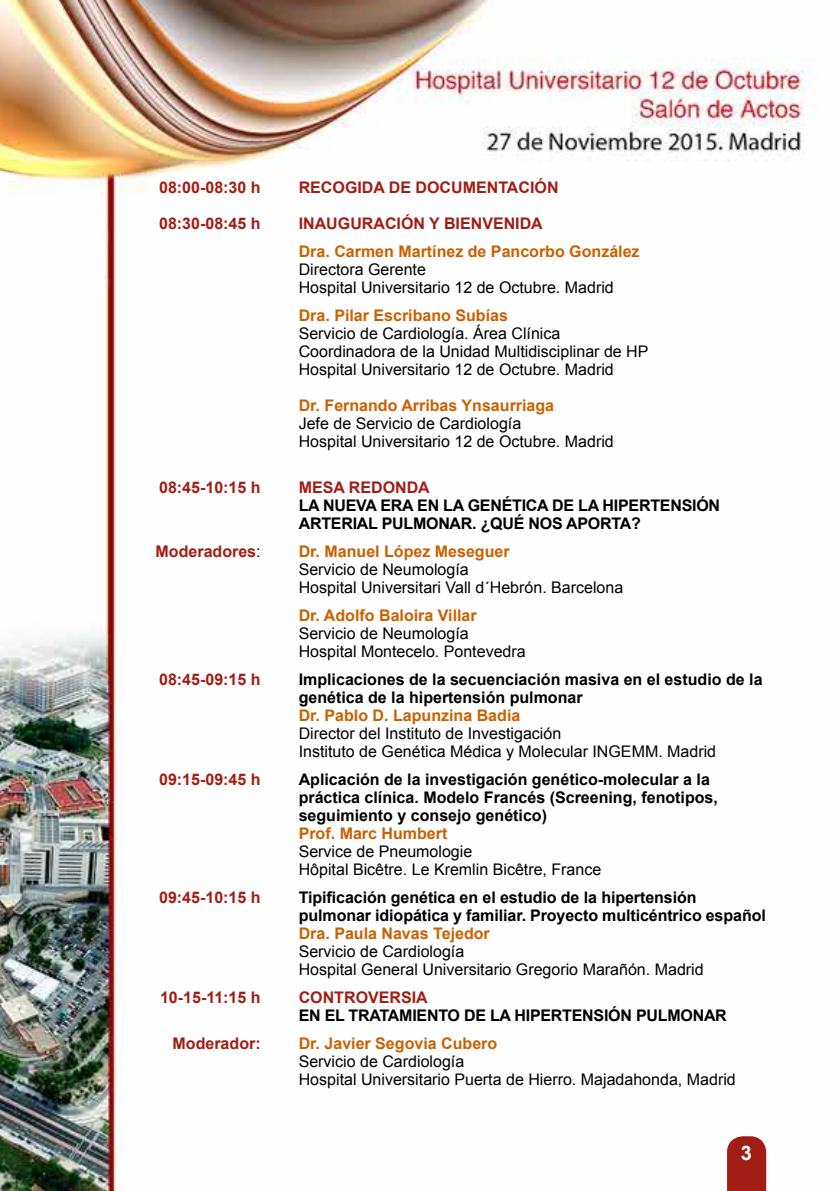
<style>
.page{position:relative;width:840px;height:1191px;background:#fff}
.page>*{position:absolute;margin:0;border:0;box-sizing:border-box;transform-origin:0 0}
.t1{font:700 20px "Arial";color:#fff}
.t2{font:16px/18px "Arial";color:#000}
.t3{font:700 16px/18px "Arial";color:#000}
.t4{font:700 16px "Arial";color:#c86201}
.t5{font:700 16px "Arial";color:#a11d16}
.s1{font-weight:400;color:#000}
</style>
<div class="page">
<img style="left:0;top:0;width:812px;height:1191px">
<svg style="left:726px;top:1136px;width:39px;height:55px;background:#a72d26"></svg>
<p class="t5" style="left:159px;top:177px;width:103px">08:00-08:30 h</p>
<p class="t5" style="left:298px;top:177px;width:261px">RECOGIDA DE DOCUMENTACIÓN</p>
<p class="t5" style="left:159px;top:213px;width:103px">08:30-08:45 h</p>
<p class="t5" style="left:298px;top:213px;width:245px">INAUGURACIÓN Y BIENVENIDA</p>
<p class="t4" style="left:298px;top:241px;width:342px">Dra. Carmen Martínez de Pancorbo González</p>
<p class="t2" style="left:298px;top:261px;width:316px">Directora Gerente<br>Hospital Universitario 12 de Octubre. Madrid</p>
<p class="t4" style="left:298px;top:305px;width:210px">Dra. Pilar Escribano Subías</p>
<p class="t2" style="left:298px;top:325px;width:351px">Servicio de Cardiología. Área Clínica<br>Coordinadora de la Unidad Multidisciplinar de HP<br>Hospital Universitario 12 de Octubre. Madrid</p>
<p class="t4" style="left:298px;top:395px;width:257px">Dr. Fernando Arribas Ynsaurriaga</p>
<p class="t2" style="left:298px;top:415px;width:316px">Jefe de Servicio de Cardiología<br>Hospital Universitario 12 de Octubre. Madrid</p>
<p class="t5" style="left:159px;top:477px;width:103px">08:45-10:15 h</p>
<p class="t5" style="left:298px;top:477px;width:132px">MESA REDONDA</p>
<p class="t3" style="left:298px;top:497px;width:422px">LA NUEVA ERA EN LA GENÉTICA DE LA HIPERTENSIÓN<br>ARTERIAL PULMONAR. ¿QUÉ NOS APORTA?</p>
<p class="t5" style="left:155px;top:541px;width:106px">Moderadores<span class="s1">:</span></p>
<p class="t4" style="left:298px;top:541px;width:212px">Dr. Manuel López Meseguer</p>
<p class="t2" style="left:298px;top:561px;width:326px">Servicio de Neumología<br>Hospital Universitari Vall d´Hebrón. Barcelona</p>
<p class="t4" style="left:298px;top:605px;width:179px">Dr. Adolfo Baloira Villar</p>
<p class="t2" style="left:298px;top:625px;width:228px">Servicio de Neumología<br>Hospital Montecelo. Pontevedra</p>
<p class="t5" style="left:159px;top:669px;width:103px">08:45-09:15 h</p>
<p class="t3" style="left:298px;top:671px;width:465px">Implicaciones de la secuenciación masiva en el estudio de la genética de la hipertensión pulmonar</p>
<p class="t4" style="left:298px;top:705px;width:223px">Dr. Pablo D. Lapunzina Badia</p>
<p class="t2" style="left:298px;top:725px;width:419px">Director del Instituto de Investigación<br>Instituto de Genética Médica y Molecular INGEMM. Madrid</p>
<p class="t5" style="left:159px;top:769px;width:103px">09:15-09:45 h</p>
<p class="t3" style="left:298px;top:771px;width:420px">Aplicación de la investigación genético-molecular a la práctica clínica. Modelo Francés (Screening, fenotipos, seguimiento y consejo genético)</p>
<p class="t4" style="left:298px;top:823px;width:150px">Prof. Marc Humbert</p>
<p class="t2" style="left:298px;top:843px;width:304px">Service de Pneumologie<br>Hôpital Bicêtre. Le Kremlin Bicêtre, France</p>
<p class="t5" style="left:159px;top:887px;width:103px">09:45-10:15 h</p>
<p class="t3" style="left:298px;top:889px;width:468px">Tipificación genética en el estudio de la hipertensión pulmonar idiopática y familiar. Proyecto multicéntrico español</p>
<p class="t4" style="left:298px;top:923px;width:192px">Dra. Paula Navas Tejedor</p>
<p class="t2" style="left:298px;top:943px;width:406px">Servicio de Cardiología<br>Hospital General Universitario Gregorio Marañón. Madrid</p>
<p class="t5" style="left:160px;top:987px;width:102px">10-15-11:15 h</p>
<p class="t5" style="left:298px;top:987px;width:130px">CONTROVERSIA</p>
<p class="t3" style="left:298px;top:1007px;width:429px">EN EL TRATAMIENTO DE LA HIPERTENSIÓN PULMONAR</p>
<p class="t5" style="left:172px;top:1033px;width:90px">Moderador:</p>
<p class="t4" style="left:298px;top:1033px;width:200px">Dr. Javier Segovia Cubero</p>
<p class="t2" style="left:298px;top:1053px;width:438px">Servicio de Cardiología<br>Hospital Universitario Puerta de Hierro. Majadahonda, Madrid</p>
<p class="t1" style="left:740px;top:1139px;width:13px">3</p>
</div>
